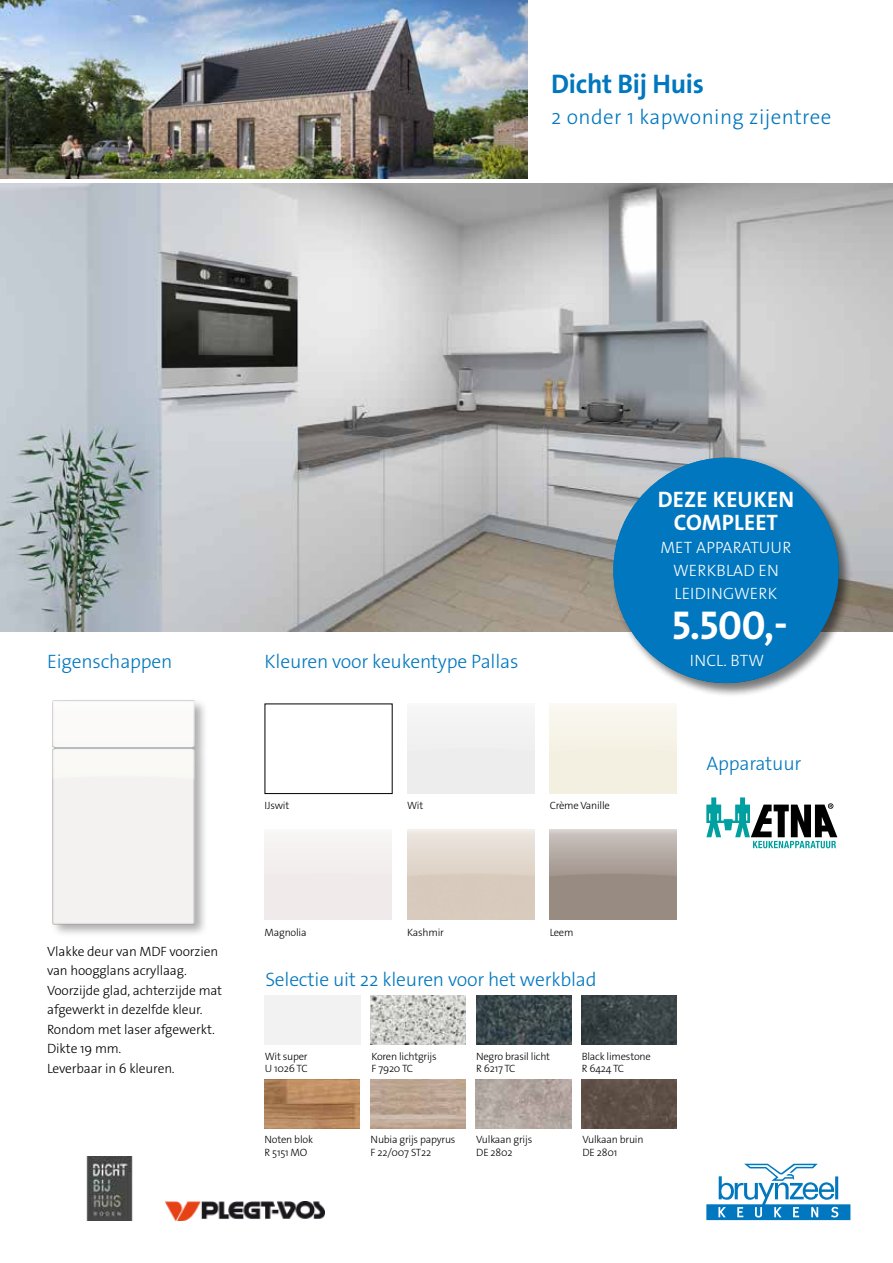
<style>
.page{position:relative;width:893px;height:1263px;background:#fff}
.page>*{position:absolute;margin:0;border:0;box-sizing:border-box;transform-origin:0 0}
.t1{font:700 40.5px "The Sans Os F";color:#fff}
.t2{font:700 28.8px/26.1px "The Sans Os F";letter-spacing:.01em;color:#fff;text-align:center}
.t3{font:700 27px "The Sans Os F";letter-spacing:-.01em;color:#0077be}
.t4{font:700 22.5px/23.1px "The Sans Os F";letter-spacing:.01em;color:#fff;text-align:center}
.t5{font:300 21px "The Sans Os F";letter-spacing:.02em;color:#0077be}
.t6{font:300 19.5px "The Sans Os F";letter-spacing:-.01em;color:#0077be}
.t7{font:300 16.5px/23.1px "The Sans Os F";letter-spacing:.01em;color:#fff;text-align:justify}
.t8{font:300 13.5px/19.5px "The Sans Os F";letter-spacing:-.01em;color:#000}
.t9{font:300 10.65px/12.8px "The Sans Os F";letter-spacing:-.02em;color:#000}
</style>
<div class="page">
<svg style="left:706px;top:797px;width:131px;height:51px"></svg>
<div style="left:50px;top:698px;width:158px;height:240px;background:#000;opacity:.32"></div>
<img style="left:50px;top:698px;width:148px;height:228px">
<div style="left:265px;top:704px;width:127px;height:90px;border:1px solid #000"></div>
<img style="left:371px;top:996px;width:95px;height:48px">
<img style="left:476px;top:1080px;width:95px;height:48px">
<img style="left:582px;top:1080px;width:95px;height:48px">
<img style="left:476px;top:996px;width:95px;height:48px">
<img style="left:582px;top:996px;width:95px;height:48px">
<img style="left:265px;top:1080px;width:95px;height:48px">
<img style="left:370px;top:1080px;width:95px;height:48px">
<img style="left:0;top:184px;width:893px;height:447px">
<svg style="left:706px;top:1164px;width:144px;height:56px"></svg>
<img style="left:0;top:0;width:527px;height:179px">
<img style="left:86px;top:1156px;width:86px;height:64px">
<img style="left:166px;top:1202px;width:158px;height:18px">
<div style="left:611px;top:455px;width:242px;height:242px;background:#000;opacity:.32"></div>
<div style="left:613px;top:458px;width:226px;height:225px;background:#0077be;border-radius:50%"></div>
<h3 class="t3" style="left:551px;top:67px;width:154px">Dicht Bij Huis</h3>
<h3 class="t5" style="left:551px;top:104px;width:282px">2 onder 1 kapwoning zijentree</h3>
<h3 class="t6" style="left:47px;top:649px;width:127px">Eigenschappen</h3>
<h3 class="t6" style="left:265px;top:649px;width:255px">Kleuren voor keukentype Pallas</h3>
<p class="t9" style="left:265px;top:799px;width:26px">IJswit</p>
<p class="t9" style="left:407px;top:799px;width:18px">Wit</p>
<p class="t9" style="left:550px;top:799px;width:62px">Crème Vanille</p>
<h3 class="t4" style="left:658px;top:488px;width:138px">DEZE KEUKEN<br>COMPLEET</h3>
<h3 class="t7" style="left:660px;top:536px;width:133px;text-align:center">MET APPARATUUR<br>WERKBLAD EN<br>LEIDINGWERK</h3>
<h1 class="t1" style="left:672px;top:599px;width:117px">5.500,-</h1>
<h3 class="t7" style="left:690px;top:649px;width:76px">INCL. BTW</h3>
<h2 class="t2" style="left:641px;top:511px;width:176px">DEZE KEUKEN<br>COMPLEET</h2>
<h3 class="t7" style="left:669px;top:566px;width:120px">MET WERKBLAD EN 5 APPARATEN IN UW NIEUWE</h3>
<h3 class="t6" style="left:706px;top:751px;width:97px">Apparatuur</h3>
<p class="t8" style="left:47px;top:941px;width:177px">Vlakke deur van MDF voorzien van hoogglans acryllaag.<br>Voorzijde glad, achterzijde mat afgewerkt in dezelfde kleur.<br>Rondom met laser afgewerkt.<br>Dikte 19 mm.<br>Leverbaar in 6 kleuren.</p>
<p class="t9" style="left:265px;top:926px;width:43px">Magnolia</p>
<p class="t9" style="left:407px;top:926px;width:38px">Kashmir</p>
<p class="t9" style="left:550px;top:926px;width:25px">Leem</p>
<h3 class="t6" style="left:265px;top:967px;width:333px">Selectie uit 22 kleuren voor het werkblad</h3>
<p class="t9" style="left:265px;top:1049px;width:44px">Wit super<br>U 1026 TC</p>
<p class="t9" style="left:372px;top:1049px;width:67px">Koren lichtgrijs<br>F 7920 TC</p>
<p class="t9" style="left:476px;top:1049px;width:75px">Negro brasil licht<br>R 6217 TC</p>
<p class="t9" style="left:582px;top:1049px;width:71px">Black limestone<br>R 6424 TC</p>
<p class="t9" style="left:265px;top:1133px;width:50px">Noten blok<br>R 5151 MO</p>
<p class="t9" style="left:371px;top:1133px;width:86px">Nubia grijs papyrus<br>F 22/007 ST22</p>
<p class="t9" style="left:476px;top:1133px;width:57px">Vulkaan grijs<br>DE 2802</p>
<p class="t9" style="left:582px;top:1133px;width:63px">Vulkaan bruin<br>DE 2801</p>
</div>
